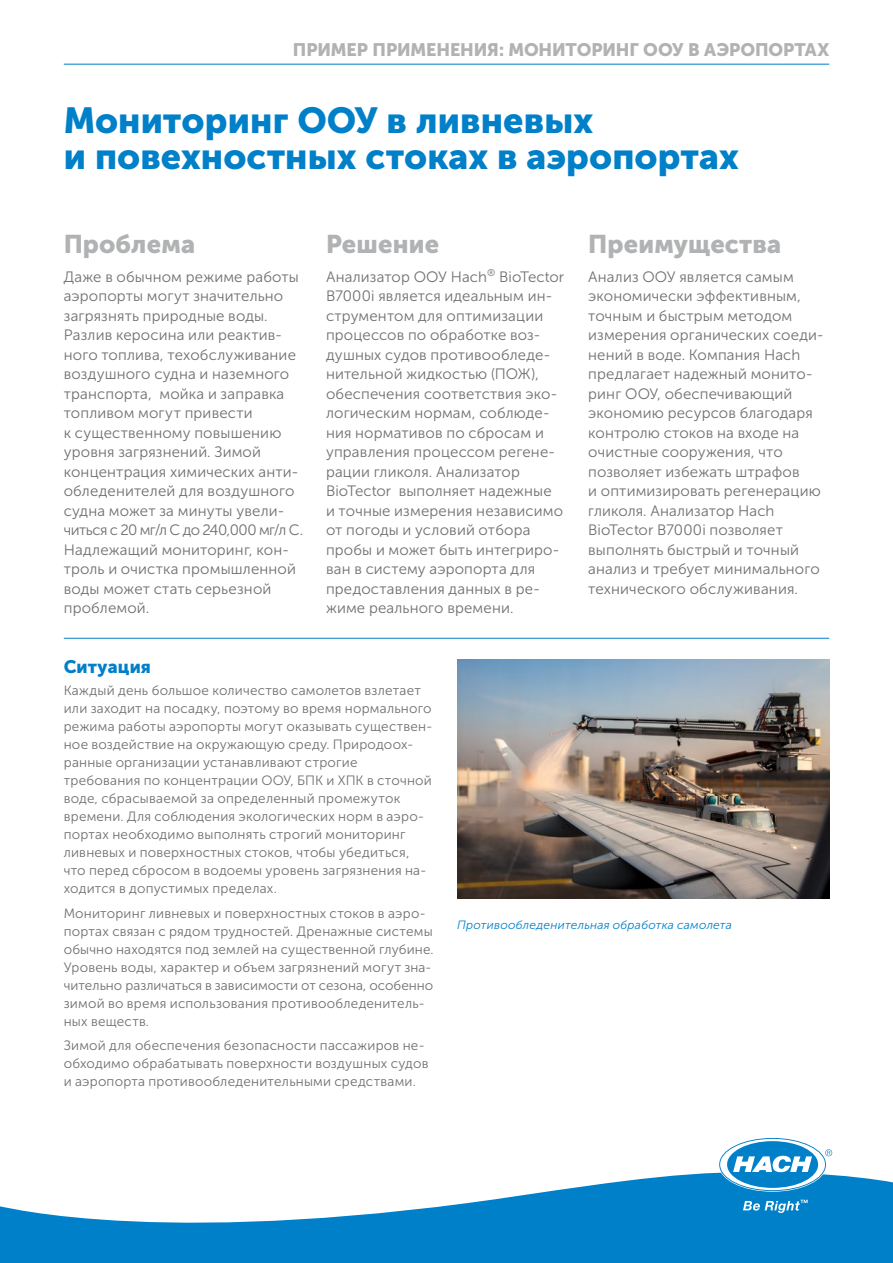
<style>
.page{position:relative;width:893px;height:1263px;background:#fff}
.page>*{position:absolute;margin:0;border:0;box-sizing:border-box;transform-origin:0 0}
.t1{font:36px/36px "Museo Sans Cyrl 900";color:#0080c8}
.t2{font:25.5px "Museo Sans Cyrl 900";letter-spacing:.005em;color:#b1b2b3}
.t3{font:18px "Museo Sans Cyrl 900";letter-spacing:-.01em;color:#b1b2b3}
.t4{font:18px "Museo Sans Cyrl 900";letter-spacing:.01em;color:#0080c8}
.t5{font:15px/19.5px "Museo Sans Cyrl 300";letter-spacing:.01em;color:#6f6f6e}
.t6{font:13.5px/18px "Museo Sans Cyrl 300";letter-spacing:.015em;color:#6f6f6e}
.t7{font:italic 12px "Museo Sans Cyrl 300";letter-spacing:.02em;color:#0080c8}
</style>
<div class="page">
<hr style="left:64px;top:64px;width:765px;height:1px;background:#0080c8">
<hr style="left:64px;top:638px;width:765px;height:1px;background:#0080c8">
<img style="left:457px;top:659px;width:372px;height:240px">
<svg style="left:0;top:1172px;width:893px;height:91px;fill:#0080c8"></svg>
<svg style="left:720px;top:1139px;width:112px;height:51px"></svg>
<svg style="left:743px;top:1200px;width:65px;height:13px"></svg>
<p class="t3" style="left:293px;top:39px;width:538px">ПРИМЕР ПРИМЕНЕНИЯ: МОНИТОРИНГ ООУ В АЭРОПОРТАХ</p>
<h1 class="t1" style="left:64px;top:103px;width:676px">Мониторинг ООУ в ливневых<br>и повехностных стоках в аэропортах</h1>
<h2 class="t2" style="left:64px;top:230px;width:133px">Проблема</h2>
<p class="t5" style="left:64px;top:267px;width:241px">Даже в обычном режиме работы аэропорты могут значительно загрязнять природные воды.<br>Разлив керосина или реактив&shy;ного топлива, техобслуживание воздушного судна и наземного транспорта, мойка и заправка топливом могут привести<br>к существенному повышению уровня загрязнений. Зимой концентрация химических анти&shy;обледенителей для воздушного судна может за минуты увели&shy;читься с 20 мг/л C до 240,000 мг/л C.<br>Надлежащий мониторинг, кон&shy;троль и очистка промышленной воды может стать серьезной проблемой.</p>
<h2 class="t2" style="left:326px;top:230px;width:115px">Решение</h2>
<p class="t5" style="left:326px;top:267px;width:240px">Анализатор ООУ Hach<sup>®</sup> BioTector<br>B7000i является идеальным ин&shy;струментом для оптимизации процессов по обработке воз&shy;душных судов противообледе&shy;нительной жидкостью (ПОЖ), обеспечения соответствия эко&shy;логическим нормам, соблюде&shy;ния нормативов по сбросам и управления процессом регене&shy;рации гликоля. Анализатор<br>BioTector выполняет надежные и точные измерения независимо от погоды и условий отбора пробы и может быть интегриро&shy;ван в систему аэропорта для предоставления данных в ре&shy;жиме реального времени.</p>
<h2 class="t2" style="left:588px;top:230px;width:194px">Преимущества</h2>
<p class="t5" style="left:588px;top:267px;width:237px">Анализ ООУ является самым экономически эффективным, точным и быстрым методом измерения органических соеди&shy;нений в воде. Компания Hach предлагает надежный монито&shy;ринг ООУ, обеспечивающий экономию ресурсов благодаря контролю стоков на входе на очистные сооружения, что позволяет избежать штрафов<br>и оптимизировать регенерацию гликоля. Анализатор Hach<br>BioTector B7000i позволяет выполнять быстрый и точный анализ и требует минимального технического обслуживания.</p>
<p class="t4" style="left:64px;top:656px;width:89px">Ситуация</p>
<p class="t6" style="left:64px;top:682px;width:370px">Каждый день большое количество самолетов взлетает или заходит на посадку, поэтому во время нормального режима работы аэропорты могут оказывать существен&shy;ное воздействие на окружающую среду. Природоох&shy;ранные организации устанавливают строгие требования по концентрации ООУ, БПК и ХПК в сточной воде, сбрасываемой за определенный промежуток времени. Для соблюдения экологических норм в аэро&shy;портах необходимо выполнять строгий мониторинг ливневых и поверхностных стоков, чтобы убедиться, что перед сбросом в водоемы уровень загрязнения на&shy;ходится в допустимых пределах.</p>
<p class="t6" style="left:64px;top:904px;width:371px">Мониторинг ливневых и поверхностных стоков в аэро&shy;портах связан с рядом трудностей. Дренажные системы обычно находятся под землей на существенной глубине.<br>Уровень воды, характер и объем загрязнений могут зна&shy;чительно различаться в зависимости от сезона, особенно зимой во время использования противообледенитель&shy;ных веществ.</p>
<p class="t6" style="left:64px;top:1036px;width:366px">Зимой для обеспечения безопасности пассажиров не&shy;обходимо обрабатывать поверхности воздушных судов и аэропорта противообледенительными средствами.</p>
<p class="t7" style="left:457px;top:918px;width:276px">Противообледенительная обработка самолета</p>
</div>
